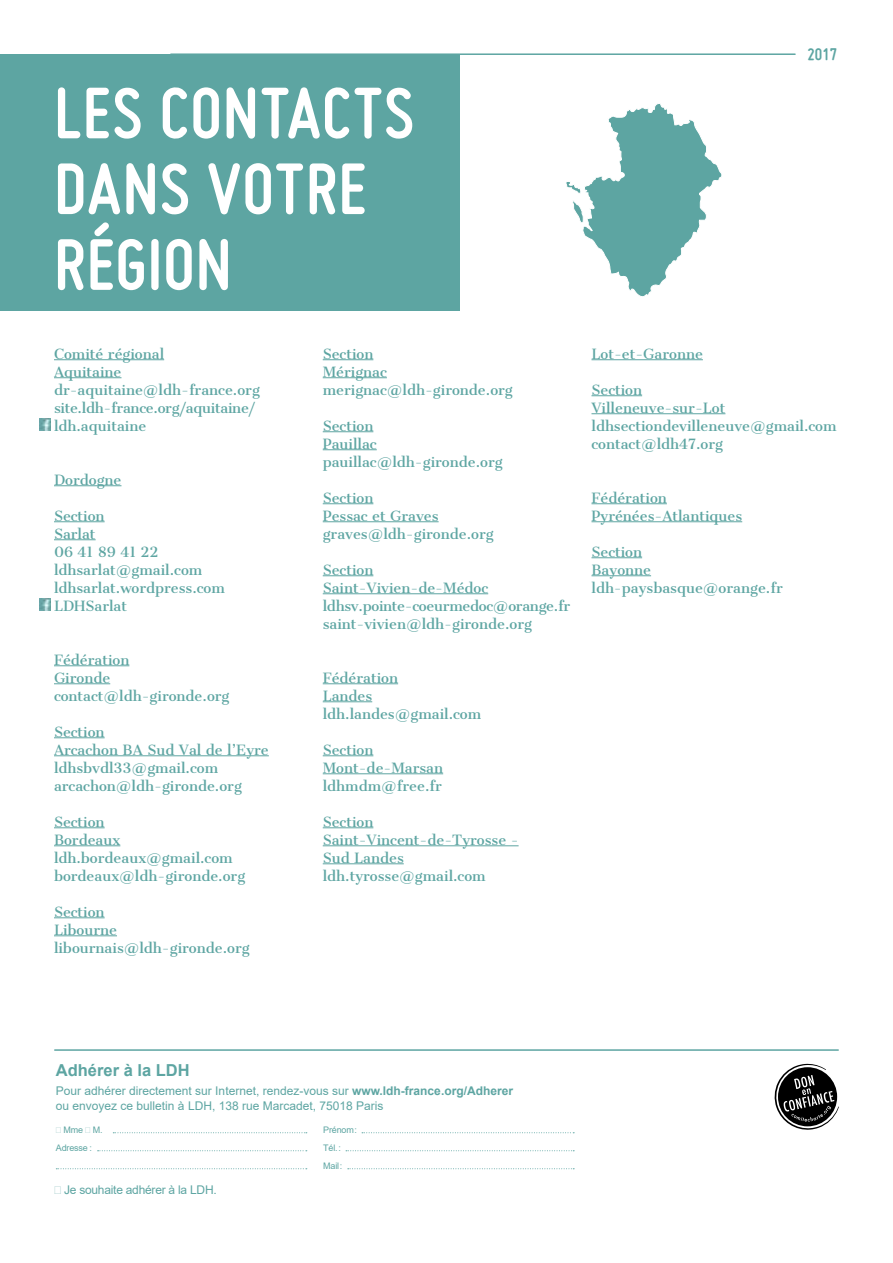
<style>
.page{position:relative;width:893px;height:1263px;background:#fff}
.page>*{position:absolute;margin:0;border:0;box-sizing:border-box;transform-origin:0 0}
.t1{font:700 75.75px/75.8px "Miso";letter-spacing:.015em;color:#fff}
.t2{font:700 18px "Miso";color:#5da5a2}
.t3{font:700 16.5px "Arial";color:#5da5a2}
.t4{font:13.5px/18px "Cantata One";color:#5da5a2}
.t5{font:12px/15px "Arial";color:#5da5a2}
.t6{font:12px "Arial";letter-spacing:-.02em;color:#5da5a2}
.t7{font:9px/18px "Arial";letter-spacing:-.02em;color:#5da5a2}
.s1{font-weight:700}
</style>
<div class="page">
<hr style="left:171px;top:53px;width:624px;height:2px;background:#5da5a2">
<div style="left:0;top:54px;width:459px;height:256px;background:#5da5a2"></div>
<hr style="left:55px;top:1049px;width:783px;height:2px;background:#5da5a2">
<svg style="left:113px;top:1132px;width:194px;height:1px"></svg>
<svg style="left:362px;top:1132px;width:212px;height:1px"></svg>
<svg style="left:98px;top:1150px;width:209px;height:1px"></svg>
<svg style="left:346px;top:1150px;width:228px;height:1px"></svg>
<svg style="left:56px;top:1168px;width:251px;height:1px"></svg>
<svg style="left:348px;top:1168px;width:226px;height:1px"></svg>
<hr style="left:54px;top:359px;width:110px;height:1px;background:#5da5a2">
<hr style="left:54px;top:377px;width:67px;height:1px;background:#5da5a2">
<hr style="left:54px;top:485px;width:67px;height:1px;background:#5da5a2">
<hr style="left:54px;top:521px;width:51px;height:1px;background:#5da5a2">
<hr style="left:54px;top:539px;width:42px;height:1px;background:#5da5a2">
<hr style="left:54px;top:665px;width:75px;height:1px;background:#5da5a2">
<hr style="left:54px;top:683px;width:56px;height:1px;background:#5da5a2">
<hr style="left:54px;top:737px;width:51px;height:1px;background:#5da5a2">
<hr style="left:54px;top:755px;width:215px;height:1px;background:#5da5a2">
<hr style="left:54px;top:827px;width:51px;height:1px;background:#5da5a2">
<hr style="left:54px;top:845px;width:66px;height:1px;background:#5da5a2">
<hr style="left:54px;top:917px;width:51px;height:1px;background:#5da5a2">
<hr style="left:54px;top:935px;width:63px;height:1px;background:#5da5a2">
<hr style="left:323px;top:359px;width:50px;height:1px;background:#5da5a2">
<hr style="left:323px;top:377px;width:64px;height:1px;background:#5da5a2">
<hr style="left:323px;top:431px;width:50px;height:1px;background:#5da5a2">
<hr style="left:323px;top:449px;width:54px;height:1px;background:#5da5a2">
<hr style="left:323px;top:503px;width:50px;height:1px;background:#5da5a2">
<hr style="left:323px;top:521px;width:116px;height:1px;background:#5da5a2">
<hr style="left:323px;top:575px;width:50px;height:1px;background:#5da5a2">
<hr style="left:323px;top:593px;width:165px;height:1px;background:#5da5a2">
<hr style="left:323px;top:683px;width:75px;height:1px;background:#5da5a2">
<hr style="left:323px;top:701px;width:49px;height:1px;background:#5da5a2">
<hr style="left:323px;top:755px;width:50px;height:1px;background:#5da5a2">
<hr style="left:323px;top:773px;width:120px;height:1px;background:#5da5a2">
<hr style="left:323px;top:827px;width:50px;height:1px;background:#5da5a2">
<hr style="left:323px;top:845px;width:196px;height:1px;background:#5da5a2">
<hr style="left:323px;top:863px;width:81px;height:1px;background:#5da5a2">
<hr style="left:591px;top:359px;width:112px;height:1px;background:#5da5a2">
<hr style="left:591px;top:395px;width:51px;height:1px;background:#5da5a2">
<hr style="left:591px;top:413px;width:134px;height:1px;background:#5da5a2">
<hr style="left:591px;top:503px;width:76px;height:1px;background:#5da5a2">
<hr style="left:591px;top:521px;width:151px;height:1px;background:#5da5a2">
<hr style="left:591px;top:557px;width:51px;height:1px;background:#5da5a2">
<hr style="left:591px;top:575px;width:60px;height:1px;background:#5da5a2">
<svg style="left:566px;top:104px;width:156px;height:193px"></svg>
<svg style="left:39px;top:418px;width:11px;height:12px"></svg>
<svg style="left:774px;top:1063px;width:65px;height:67px"></svg>
<svg style="left:39px;top:598px;width:11px;height:12px"></svg>
<h1 class="t1" style="left:54px;top:74px;width:360px">LES CONTACTS<br>DANS VOTRE<br>RÉGION</h1>
<h2 class="t2" style="left:807px;top:44px;width:31px">2017</h2>
<p class="t4" style="left:54px;top:345px;width:207px">Comité régional<br>Aquitaine dr-aquitaine@ldh-france.org site.ldh-france.org/aquitaine/ ldh.aquitaine</p>
<p class="t4" style="left:54px;top:471px;width:69px">Dordogne</p>
<p class="t4" style="left:54px;top:507px;width:172px">Section<br>Sarlat<br>06 41 89 41 22 ldhsarlat@gmail.com ldhsarlat.wordpress.com<br>LDHSarlat</p>
<p class="t4" style="left:54px;top:651px;width:177px">Fédération<br>Gironde contact@ldh-gironde.org</p>
<p class="t4" style="left:54px;top:723px;width:216px">Section<br>Arcachon BA Sud Val de l’Eyre ldhsbvdl33@gmail.com arcachon@ldh-gironde.org</p>
<p class="t4" style="left:54px;top:813px;width:193px">Section<br>Bordeaux ldh.bordeaux@gmail.com bordeaux@ldh-gironde.org</p>
<p class="t4" style="left:54px;top:903px;width:197px">Section<br>Libourne libournais@ldh-gironde.org</p>
<p class="t4" style="left:323px;top:345px;width:192px">Section<br>Mérignac merignac@ldh-gironde.org</p>
<p class="t4" style="left:323px;top:417px;width:181px">Section<br>Pauillac pauillac@ldh-gironde.org</p>
<p class="t4" style="left:323px;top:489px;width:172px">Section<br>Pessac et Graves graves@ldh-gironde.org</p>
<p class="t4" style="left:323px;top:561px;width:249px">Section<br>Saint-Vivien-de-Médoc ldhsv.pointe-coeurmedoc@orange.fr saint-vivien@ldh-gironde.org</p>
<p class="t4" style="left:323px;top:669px;width:160px">Fédération<br>Landes ldh.landes@gmail.com</p>
<p class="t4" style="left:323px;top:741px;width:122px">Section<br>Mont-de-Marsan ldhmdm@free.fr</p>
<p class="t4" style="left:323px;top:813px;width:197px">Section<br>Saint-Vincent-de-Tyrosse -<br>Sud Landes ldh.tyrosse@gmail.com</p>
<p class="t4" style="left:591px;top:345px;width:113px">Lot-et-Garonne</p>
<p class="t4" style="left:591px;top:381px;width:247px">Section<br>Villeneuve-sur-Lot ldhsectiondevilleneuve@gmail.com contact@ldh47.org</p>
<p class="t4" style="left:591px;top:489px;width:152px">Fédération<br>Pyrénées-Atlantiques</p>
<p class="t4" style="left:591px;top:543px;width:193px">Section<br>Bayonne ldh-paysbasque@orange.fr</p>
<p class="t3" style="left:56px;top:1058px;width:135px">Adhérer à la LDH</p>
<p class="t5" style="left:56px;top:1083px;width:459px">Pour adhérer directement sur Internet, rendez-vous sur <span class="s1">www.ldh-france.org/Adherer </span>ou envoyez ce bulletin à LDH, 138 rue Marcadet, 75018 Paris</p>
<p class="t7" style="left:56px;top:1121px;width:48px;text-indent:8px">Mme M.<br>Adresse :</p>
<p class="t7" style="left:323px;top:1121px;width:35px">Prénom:<br>Tél.:<br>Mail:</p>
<p class="t6" style="left:64px;top:1181px;width:154px">Je souhaite adhérer à la LDH.</p>
</div>
